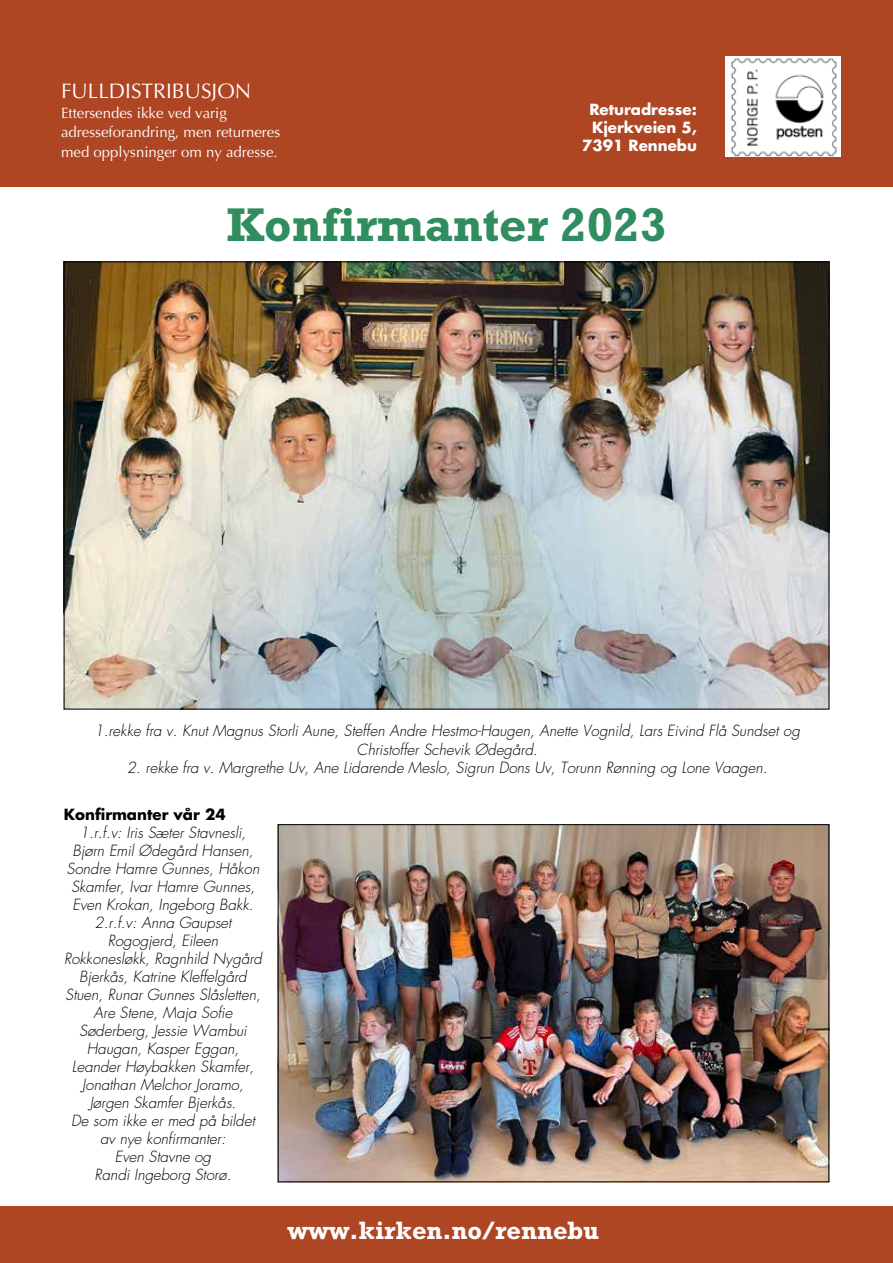
<style>
.page{position:relative;width:893px;height:1263px;background:#fff}
.page>*{position:absolute;margin:0;border:0;box-sizing:border-box;transform-origin:0 0}
.t1{font:700 48px "Rockwell";color:#308d60}
.t2{font:700 25.5px "Rockwell";color:#fff}
.t3{font:21px "Optima";color:#fff}
.t4{font:italic 300 15px/18px "Futura";color:#000;text-align:center}
.t5{font:15px/19.5px "Optima";color:#fff}
.t6{font:700 15px/18px "Futura";color:#fff;text-align:right}
.t7{font:700 15px "Futura";color:#000}
</style>
<div class="page">
<div style="left:0;top:0;width:893px;height:187px;background:#ae4523"></div>
<div style="left:0;top:1206px;width:893px;height:57px;background:#ae4523"></div>
<img style="left:725px;top:57px;width:115px;height:99px">
<img style="left:66px;top:263px;width:761px;height:444px">
<img style="left:280px;top:826px;width:547px;height:354px">
<h3 class="t3" style="left:61px;top:79px;width:192px">FULLDISTRIBUSJON</h3>
<p class="t5" style="left:61px;top:103px;width:221px">Ettersendes ikke ved varig adresseforandring, men returneres med opplysninger om ny adresse.</p>
<p class="t6" style="left:582px;top:100px;width:116px">Returadresse:<br>Kjerkveien 5,<br>7391 Rennebu</p>
<h1 class="t1" style="left:227px;top:197px;width:441px">Konfirmanter 2023</h1>
<p class="t4" style="left:95px;top:722px;width:707px">1.rekke fra v. Knut Magnus Storli Aune, Steffen Andre Hestmo-Haugen, Anette Vognild, Lars Eivind Flå Sundset og<br>Christoffer Schevik Ødegård.</p>
<p class="t4" style="left:127px;top:758px;width:642px">2. rekke fra v. Margrethe Uv, Ane Lidarende Meslo, Sigrun Dons Uv, Torunn Rønning og Lone Vaagen.</p>
<p class="t7" style="left:64px;top:803px;width:163px">Konfirmanter vår 24</p>
<p class="t4" style="left:64px;top:823px;width:199px">1.r.f.v: Iris Sæter Stavnesli,<br>Bjørn Emil Ødegård Hansen,<br>Sondre Hamre Gunnes, Håkon<br>Skamfer, Ivar Hamre Gunnes,<br>Even Krokan, Ingeborg Bakk.<br>2.r.f.v: Anna Gaupset<br>Rogogjerd, Eileen<br>Rokkonesløkk, Ragnhild Nygård<br>Bjerkås, Katrine Kleffelgård<br>Stuen, Runar Gunnes Slåsletten,<br>Are Stene, Maja Sofie<br>Søderberg, Jessie Wambui<br>Haugan, Kasper Eggan,<br>Leander Høybakken Skamfer,<br>Jonathan Melchor Joramo,<br>Jørgen Skamfer Bjerkås.<br>De som ikke er med på bildet av nye konfirmanter:<br>Even Stavne og<br>Randi Ingeborg Storø.</p>
<h2 class="t2" style="left:287px;top:1215px;width:314px">www.kirken.no/rennebu</h2>
</div>
